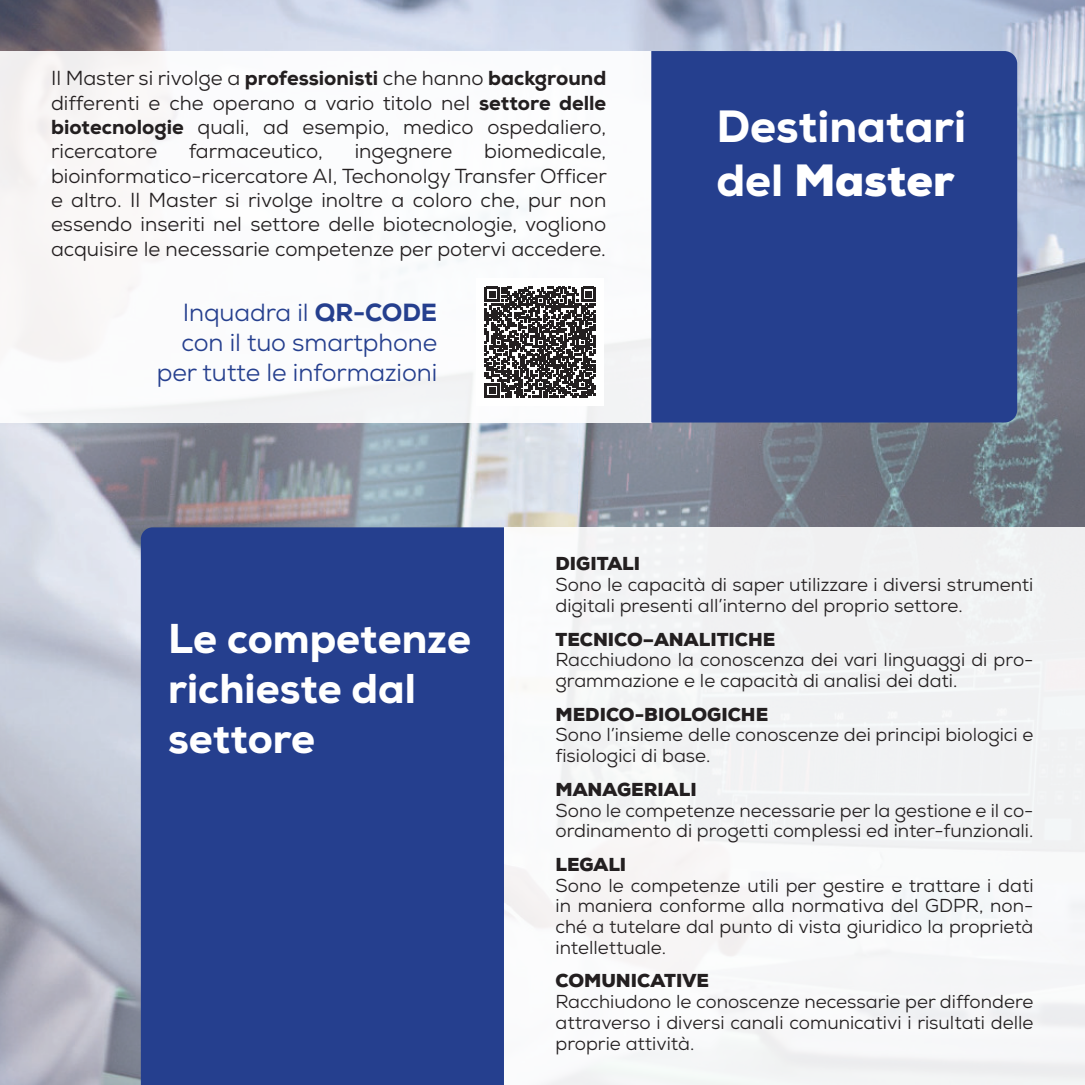
<style>
.page{position:relative;width:1085px;height:1085px;background:#fff}
.page>*{position:absolute;margin:0;border:0;box-sizing:border-box;transform-origin:0 0}
.t1{font:800 45px/54px "Nexa";color:#fff}
.t2{font:800 41.62px/49.9px "Nexa";color:#fff}
.t3{font:24.75px/29.7px "Nexa";letter-spacing:-.005em;color:#253f8e;text-align:right}
.t4{font:20.25px/24.3px "Nexa";color:#231f20;text-align:justify}
.t5{font:18.68px/20.7px "Nexa";color:#231f20}
.t6{font:900 18.68px "Nexa";color:#231f20}
.s1{font-weight:800}
.s2{font-weight:900}
</style>
<div class="page">
<img style="left:0;top:0;width:1084px;height:1084px">
<div style="left:0;top:51px;width:651px;height:371px;background:#fff"></div>
<div style="left:651px;top:51px;width:366px;height:371px;background:#253f8e"></div>
<div style="left:504px;top:527px;width:580px;height:557px;background:#f4f4f5"></div>
<div style="left:141px;top:527px;width:363px;height:557px;background:#253f8e"></div>
<svg style="left:484px;top:287px;width:111px;height:111px"></svg>
<p class="t4" style="left:51px;top:67px;width:556px">Il Master si rivolge a <span class="s1">professionisti</span> che hanno <span class="s1">background </span>differenti e che operano a vario titolo nel <span class="s1">settore delle biotecnologie</span> quali, ad esempio, medico ospedaliero, ricercatore</p>
<p class="t4" style="left:51px;top:140px;width:557px;text-indent:433px">biomedicale, bioinformatico-ricercatore AI, Techonolgy Transfer Officer e altro. Il Master si rivolge inoltre a coloro che, pur non essendo inseriti nel settore delle biotecnologie, vogliono acquisire le necessarie competenze per potervi accedere.</p>
<p class="t4" style="left:189px;top:140px;width:136px">farmaceutico,</p>
<p class="t4" style="left:354px;top:140px;width:99px">ingegnere</p>
<h3 class="t3" style="left:157px;top:299px;width:282px">Inquadra il <span class="s1">QR-CODE </span>con il tuo smartphone per tutte le informazioni</h3>
<h1 class="t1" style="left:716px;top:104px;width:251px">Destinatari del <span class="s2">Master</span></h1>
<h2 class="t2" style="left:168px;top:618px;width:304px">Le competenze richieste dal settore</h2>
<p class="t6" style="left:555px;top:557px;width:86px">DIGITALI</p>
<p class="t5" style="left:555px;top:575px;width:479px">Sono le capacità di saper utilizzare i diversi strumenti digitali presenti all’interno del proprio settore.</p>
<p class="t6" style="left:555px;top:632px;width:221px">TECNICO–ANALITICHE</p>
<p class="t5" style="left:555px;top:650px;width:479px">Racchiudono la conoscenza dei vari linguaggi di pro&shy;grammazione e le capacità di analisi dei dati.</p>
<p class="t6" style="left:555px;top:707px;width:214px">MEDICO-BIOLOGICHE</p>
<p class="t5" style="left:555px;top:725px;width:479px">Sono l’insieme delle conoscenze dei principi biologici e fisiologici di base.</p>
<p class="t6" style="left:555px;top:782px;width:143px">MANAGERIALI</p>
<p class="t5" style="left:555px;top:800px;width:479px">Sono le competenze necessarie per la gestione e il co&shy;ordinamento di progetti complessi ed inter-funzionali.</p>
<p class="t6" style="left:555px;top:857px;width:72px">LEGALI</p>
<p class="t5" style="left:555px;top:875px;width:479px;text-align:justify">Sono le competenze utili per gestire e trattare i dati in maniera conforme alla normativa del GDPR, non&shy;ché a tutelare dal punto di vista giuridico la proprietà intellettuale.</p>
<p class="t6" style="left:555px;top:973px;width:155px">COMUNICATIVE</p>
<p class="t5" style="left:555px;top:991px;width:479px;text-align:justify">Racchiudono le conoscenze necessarie per diffondere attraverso i diversi canali comunicativi i risultati delle proprie attività.</p>
</div>
